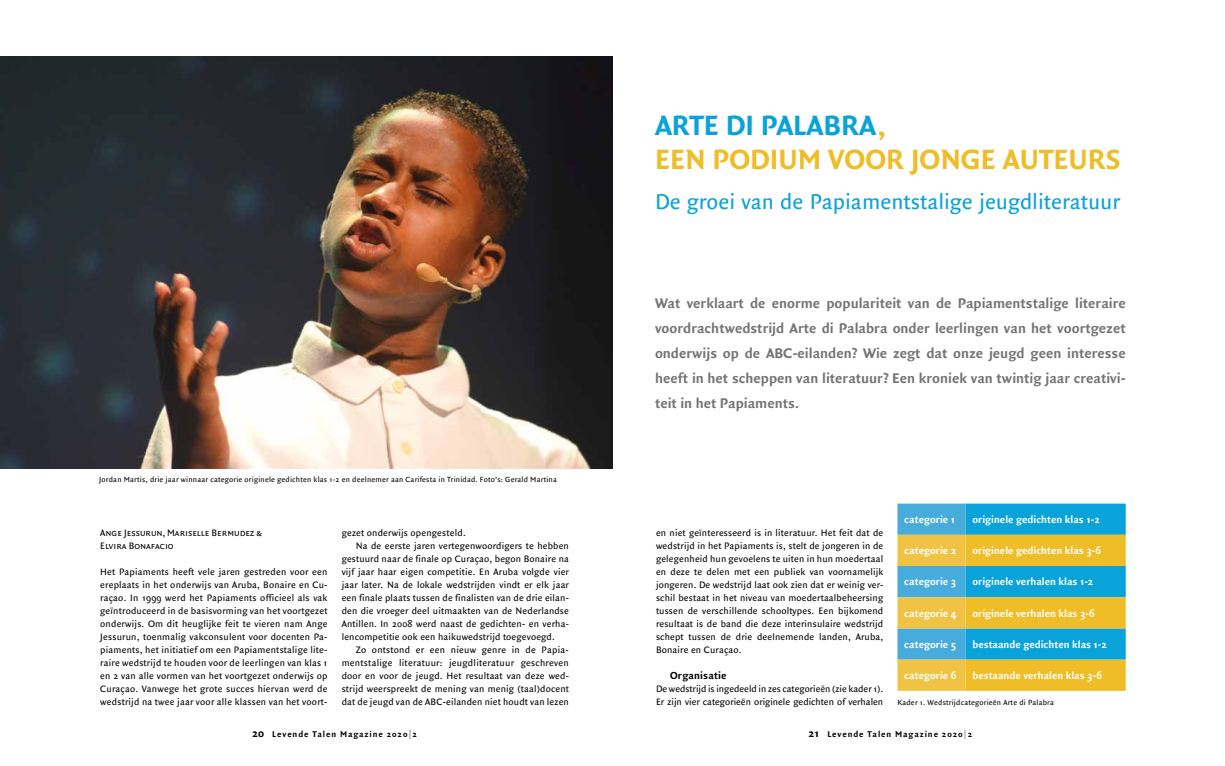
<style>
.page{position:relative;width:1225px;height:766px;background:#fff}
.page>*{position:absolute;margin:0;border:0;box-sizing:border-box;transform-origin:0 0}
.t1{font:700 30px/34px "Quadraat Sans";color:#efbd28}
.t2{font:23px "Quadraat Sans";color:#09a2d9}
.t3{font:700 15px/25px "Quadraat Sans";color:#747476;text-align:justify}
.t4{font:700 11px "Quadraat Sans";color:#fff}
.t5{font:700 11px "Quadraat Sans";letter-spacing:.015em;color:#000}
.t6{font:10px/13px "Quadraat Sans";letter-spacing:.015em;color:#000;text-align:justify}
.t7{font:10px/13px "Quadraat Sans Caps";color:#000}
.t8{font:700 9px "Quadraat Sans";letter-spacing:.1em;color:#000}
.t9{font:8px "Quadraat Sans";letter-spacing:.025em;color:#000}
.s1{color:#09a2d9}
.s2{font-size:12px}
.s3{color:#9a9b9d}
</style>
<div class="page">
<img style="left:0;top:57px;width:612px;height:411px">
<svg style="left:897px;top:503px;width:228px;height:187px;background:#87b286"></svg>
<h1 class="t1" style="left:655px;top:109px;width:467px"><span class="s1">ARTE DI PALABRA</span>,<br>EEN PODIUM VOOR JONGE AUTEURS</h1>
<h2 class="t2" style="left:655px;top:188px;width:466px">De groei van de Papiamentstalige jeugdliteratuur</h2>
<p class="t9" style="left:99px;top:475px;width:459px">Jordan Martis, drie jaar winnaar categorie originele gedichten klas 1-2 en deelnemer aan Carifesta in Trinidad. Foto’s: Gerald Martina</p>
<p class="t7" style="left:100px;top:526px;width:163px">Ange Jessurun, Mariselle Bermudez &amp;<br>Elvira Bonafacio</p>
<p class="t6" style="left:100px;top:565px;width:229px">Het Papiaments heeft vele jaren gestreden voor een ereplaats in het onderwijs van Aruba, Bonaire en Cu&shy;raçao. In 1999 werd het Papiaments officieel als vak geïntroduceerd in de basisvorming van het voortgezet onderwijs. Om dit heuglijke feit te vieren nam Ange Jessurun, toenmalig vakconsulent voor docenten Pa&shy;piaments, het initiatief om een Papiamentstalige lite&shy;raire wedstrijd te houden voor de leerlingen van klas 1 en 2 van alle vormen van het voortgezet onderwijs op Curaçao. Vanwege het grote succes hiervan werd de wedstrijd na twee jaar voor alle klassen van het voort-</p>
<p class="t6" style="left:342px;top:526px;width:126px">gezet onderwijs opengesteld.</p>
<p class="t6" style="left:356px;top:539px;width:215px">Na de eerste jaren vertegenwoordigers te hebben</p>
<p class="t6" style="left:342px;top:552px;width:229px">gestuurd naar de finale op Curaçao, begon Bonaire na</p>
<p class="t6" style="left:342px;top:565px;width:229px">vijf jaar haar eigen competitie. En Aruba volgde vier</p>
<p class="t6" style="left:342px;top:578px;width:229px">jaar later. Na de lokale wedstrijden vindt er elk jaar</p>
<p class="t6" style="left:342px;top:591px;width:229px">een finale plaats tussen de finalisten van de drie eilan-</p>
<p class="t6" style="left:342px;top:604px;width:229px">den die vroeger deel uitmaakten van de Nederlandse</p>
<p class="t6" style="left:342px;top:617px;width:229px">Antillen. In 2008 werd naast de gedichten- en verha-</p>
<p class="t6" style="left:342px;top:630px;width:215px">lencompetitie ook een haikuwedstrijd toegevoegd.</p>
<p class="t6" style="left:356px;top:643px;width:214px">Zo ontstond er een nieuw genre in de Papia-</p>
<p class="t6" style="left:342px;top:656px;width:229px">mentstalige literatuur: jeugdliteratuur geschreven</p>
<p class="t6" style="left:342px;top:669px;width:229px">door en voor de jeugd. Het resultaat van deze wed-</p>
<p class="t6" style="left:342px;top:682px;width:229px">strijd weerspreekt de mening van menig (taal)docent</p>
<p class="t6" style="left:342px;top:695px;width:229px">dat de jeugd van de ABC-eilanden niet houdt van lezen</p>
<p class="t3" style="left:655px;top:291px;width:472px">Wat verklaart de enorme populariteit van de Papiamentstalige literaire voordrachtwedstrijd Arte di Palabra onder leerlingen van het voortgezet onderwijs op de ABC-eilanden? Wie zegt dat onze jeugd geen interesse heeft in het scheppen van literatuur? Een kroniek van twintig jaar creativi&shy;teit in het Papiaments.</p>
<p class="t6" style="left:656px;top:526px;width:229px">en niet geïnteresseerd is in literatuur. Het feit dat de wedstrijd in het Papiaments is, stelt de jongeren in de gelegenheid hun gevoelens te uiten in hun moedertaal en deze te delen met een publiek van voornamelijk jongeren. De wedstrijd laat ook zien dat er weinig ver&shy;schil bestaat in het niveau van moedertaalbeheersing tussen de verschillende schooltypes. Een bijkomend resultaat is de band die deze interinsulaire wedstrijd schept tussen de drie deelnemende landen, Aruba, Bonaire en Curaçao.</p>
<p class="t5" style="left:670px;top:669px;width:58px">Organisatie</p>
<p class="t6" style="left:656px;top:682px;width:229px">De wedstrijd is ingedeeld in zes categorieën (zie kader 1).<br>Er zijn vier categorieën originele gedichten of verhalen</p>
<p class="t4" style="left:904px;top:513px;width:52px">categorie 1</p>
<p class="t4" style="left:972px;top:513px;width:129px">originele gedichten klas 1-2</p>
<p class="t4" style="left:904px;top:544px;width:54px">categorie 2</p>
<p class="t4" style="left:972px;top:544px;width:130px">originele gedichten klas 3-6</p>
<p class="t4" style="left:904px;top:575px;width:54px">categorie 3</p>
<p class="t4" style="left:972px;top:575px;width:123px">originele verhalen klas 1-2</p>
<p class="t4" style="left:904px;top:606px;width:54px">categorie 4</p>
<p class="t4" style="left:972px;top:606px;width:124px">originele verhalen klas 3-6</p>
<p class="t4" style="left:904px;top:638px;width:54px">categorie 5</p>
<p class="t4" style="left:972px;top:638px;width:136px">bestaande gedichten klas 1-2</p>
<p class="t4" style="left:904px;top:669px;width:54px">categorie 6</p>
<p class="t4" style="left:972px;top:669px;width:131px">bestaande verhalen klas 3-6</p>
<p class="t9" style="left:897px;top:697px;width:158px">Kader 1. Wedstrijdcategorieën Arte di Palabra</p>
<p class="t8" style="left:252px;top:729px;width:166px"><span class="s2">20</span> Levende Talen Magazine 2020<span class="s3">|</span>2</p>
<p class="t8" style="left:808px;top:729px;width:165px"><span class="s2">21</span> Levende Talen Magazine 2020<span class="s3">|</span>2</p>
</div>
